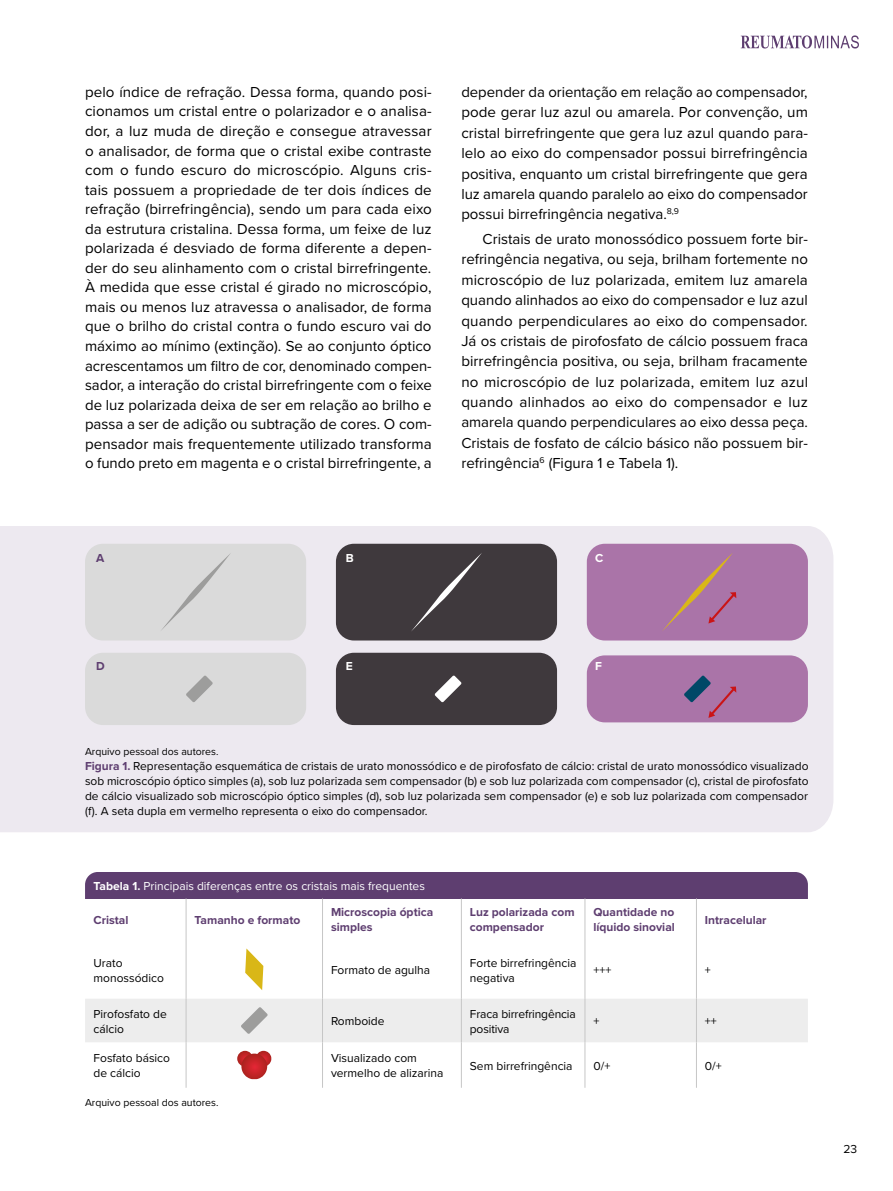
<style>
.page{position:relative;width:893px;height:1191px;background:#fff}
.page>*{position:absolute;margin:0;border:0;box-sizing:border-box;transform-origin:0 0}
.t1{font:15px/19.5px "Proxima Nova";color:#000;text-align:justify}
.t2{font:12px/15px "Proxima Nova";color:#000}
.t3{font:700 12px/15px "Proxima Nova";color:#5e3e70}
.t4{font:12px "Proxima Nova";color:#fff}
.t5{font:700 12px "Proxima Nova";color:#fff}
.t6{font:10.5px "Proxima Nova";color:#000}
.s1{font-weight:700;color:#5e3e70}
.s2{font-weight:700}
</style>
<div class="page">
<div style="left:0;top:526px;width:833px;height:306px;background:#ede9f0"></div>
<div style="left:85px;top:544px;width:221px;height:96px;background:#dadada;border-radius:18px"></div>
<div style="left:85px;top:653px;width:221px;height:72px;background:#dadada;border-radius:18px"></div>
<div style="left:336px;top:544px;width:221px;height:96px;background:#3f393d;border-radius:18px"></div>
<div style="left:336px;top:653px;width:221px;height:72px;background:#3f393d;border-radius:18px"></div>
<div style="left:587px;top:544px;width:221px;height:96px;background:#aa74a8;border-radius:18px"></div>
<div style="left:587px;top:655px;width:221px;height:67px;background:#aa74a8;border-radius:18px"></div>
<svg style="left:162px;top:553px;width:69px;height:77px"></svg>
<svg style="left:411px;top:553px;width:71px;height:78px"></svg>
<svg style="left:662px;top:553px;width:74px;height:78px"></svg>
<svg style="left:186px;top:675px;width:27px;height:27px"></svg>
<svg style="left:435px;top:675px;width:26px;height:27px"></svg>
<svg style="left:684px;top:675px;width:52px;height:43px"></svg>
<div style="left:85px;top:872px;width:723px;height:26px;background:#5e3e70"></div>
<hr style="left:186px;top:898px;width:1px;height:42px;background:#c6c6c6">
<hr style="left:322px;top:898px;width:1px;height:42px;background:#c6c6c6">
<hr style="left:461px;top:898px;width:1px;height:42px;background:#c6c6c6">
<hr style="left:585px;top:898px;width:1px;height:42px;background:#c6c6c6">
<hr style="left:696px;top:898px;width:1px;height:42px;background:#c6c6c6">
<hr style="left:186px;top:940px;width:1px;height:58px;background:#c6c6c6">
<hr style="left:322px;top:940px;width:1px;height:58px;background:#c6c6c6">
<hr style="left:461px;top:940px;width:1px;height:58px;background:#c6c6c6">
<hr style="left:585px;top:940px;width:1px;height:58px;background:#c6c6c6">
<hr style="left:696px;top:940px;width:1px;height:58px;background:#c6c6c6">
<hr style="left:186px;top:1042px;width:1px;height:45px;background:#c6c6c6">
<hr style="left:322px;top:1042px;width:1px;height:45px;background:#c6c6c6">
<hr style="left:461px;top:1042px;width:1px;height:45px;background:#c6c6c6">
<hr style="left:585px;top:1042px;width:1px;height:45px;background:#c6c6c6">
<hr style="left:696px;top:1042px;width:1px;height:45px;background:#c6c6c6">
<svg style="left:245px;top:948px;width:18px;height:42px"></svg>
<div style="left:85px;top:998px;width:723px;height:44px;background:#ededed"></div>
<svg style="left:256px;top:1050px;width:15px;height:16px"></svg>
<svg style="left:237px;top:1050px;width:16px;height:16px"></svg>
<svg style="left:241px;top:1053px;width:26px;height:26px"></svg>
<svg style="left:741px;top:35px;width:118px;height:14px"></svg>
<p class="t1" style="left:85px;top:81px;width:348px">pelo índice de refração. Dessa forma, quando posi&shy;cionamos um cristal entre o polarizador e o analisa&shy;dor, a luz muda de direção e consegue atravessar o analisador, de forma que o cristal exibe contraste com o fundo escuro do microscópio. Alguns cris&shy;tais possuem a propriedade de ter dois índices de refração (birrefringência), sendo um para cada eixo da estrutura cristalina. Dessa forma, um feixe de luz polarizada é desviado de forma diferente a depen&shy;der do seu alinhamento com o cristal birrefringente.<br>À medida que esse cristal é girado no microscópio, mais ou menos luz atravessa o analisador, de forma que o brilho do cristal contra o fundo escuro vai do máximo ao mínimo (extinção). Se ao conjunto óptico acrescentamos um filtro de cor, denominado compen&shy;sador, a interação do cristal birrefringente com o feixe de luz polarizada deixa de ser em relação ao brilho e passa a ser de adição ou subtração de cores. O com&shy;pensador mais frequentemente utilizado transforma o fundo preto em magenta e o cristal birrefringente, a</p>
<p class="t1" style="left:461px;top:81px;width:348px;line-height:20.4px">depender da orientação em relação ao compensador, pode gerar luz azul ou amarela. Por convenção, um cristal birrefringente que gera luz azul quando para&shy;lelo ao eixo do compensador possui birrefringência positiva, enquanto um cristal birrefringente que gera luz amarela quando paralelo ao eixo do compensador possui birrefringência negativa.<sup>8,9</sup></p>
<p class="t1" style="left:461px;top:228px;width:348px;line-height:20.4px;text-indent:21px">Cristais de urato monossódico possuem forte bir&shy;refringência negativa, ou seja, brilham fortemente no microscópio de luz polarizada, emitem luz amarela quando alinhados ao eixo do compensador e luz azul quando perpendiculares ao eixo do compensador.<br>Já os cristais de pirofosfato de cálcio possuem fraca birrefringência positiva, ou seja, brilham fracamente no microscópio de luz polarizada, emitem luz azul quando alinhados ao eixo do compensador e luz amarela quando perpendiculares ao eixo dessa peça.<br>Cristais de fosfato de cálcio básico não possuem bir&shy;refringência<sup>6</sup> (Figura 1 e Tabela 1).</p>
<p class="t3" style="left:96px;top:550px;width:10px">A</p>
<p class="t5" style="left:346px;top:549px;width:9px">B</p>
<p class="t5" style="left:595px;top:549px;width:10px">C</p>
<p class="t3" style="left:96px;top:658px;width:10px">D</p>
<p class="t5" style="left:346px;top:657px;width:8px">E</p>
<p class="t5" style="left:595px;top:657px;width:8px">F</p>
<p class="t6" style="left:85px;top:743px;width:135px">Arquivo pessoal dos autores.</p>
<p class="t2" style="left:85px;top:757px;width:725px;text-align:justify"><span class="s1">Figura 1.</span> Representação esquemática de cristais de urato monossódico e de pirofosfato de cálcio: cristal de urato monossódico visualizado sob microscópio óptico simples (a), sob luz polarizada sem compensador (b) e sob luz polarizada com compensador (c), cristal de pirofosfato de cálcio visualizado sob microscópio óptico simples (d), sob luz polarizada sem compensador (e) e sob luz polarizada com compensador (f). A seta dupla em vermelho representa o eixo do compensador.</p>
<p class="t4" style="left:94px;top:877px;width:333px"><span class="s2">Tabela 1.</span> Principais diferenças entre os cristais mais frequentes</p>
<p class="t3" style="left:94px;top:912px;width:36px">Cristal</p>
<p class="t3" style="left:195px;top:912px;width:107px">Tamanho e formato</p>
<p class="t3" style="left:331px;top:904px;width:104px">Microscopia óptica simples</p>
<p class="t3" style="left:470px;top:904px;width:106px">Luz polarizada com compensador</p>
<p class="t3" style="left:593px;top:904px;width:83px">Quantidade no líquido sinovial</p>
<p class="t3" style="left:705px;top:912px;width:63px">Intracelular</p>
<p class="t2" style="left:94px;top:954px;width:72px">Urato monossódico</p>
<p class="t2" style="left:331px;top:962px;width:101px">Formato de agulha</p>
<p class="t2" style="left:470px;top:954px;width:108px">Forte birrefringência negativa</p>
<p class="t2" style="left:593px;top:962px;width:19px">+++</p>
<p class="t2" style="left:705px;top:962px;width:7px">+</p>
<p class="t2" style="left:94px;top:1005px;width:75px">Pirofosfato de cálcio</p>
<p class="t2" style="left:331px;top:1013px;width:55px">Romboide</p>
<p class="t2" style="left:470px;top:1005px;width:108px">Fraca birrefringência positiva</p>
<p class="t2" style="left:593px;top:1013px;width:7px">+</p>
<p class="t2" style="left:705px;top:1013px;width:13px">++</p>
<p class="t2" style="left:94px;top:1050px;width:78px">Fosfato básico de cálcio</p>
<p class="t2" style="left:331px;top:1050px;width:114px">Visualizado com vermelho de alizarina</p>
<p class="t2" style="left:470px;top:1057px;width:104px">Sem birrefringência</p>
<p class="t2" style="left:593px;top:1057px;width:18px">0/+</p>
<p class="t2" style="left:705px;top:1057px;width:18px">0/+</p>
<p class="t6" style="left:85px;top:1094px;width:135px">Arquivo pessoal dos autores.</p>
<p class="t2" style="left:844px;top:1141px;width:15px">23</p>
</div>
